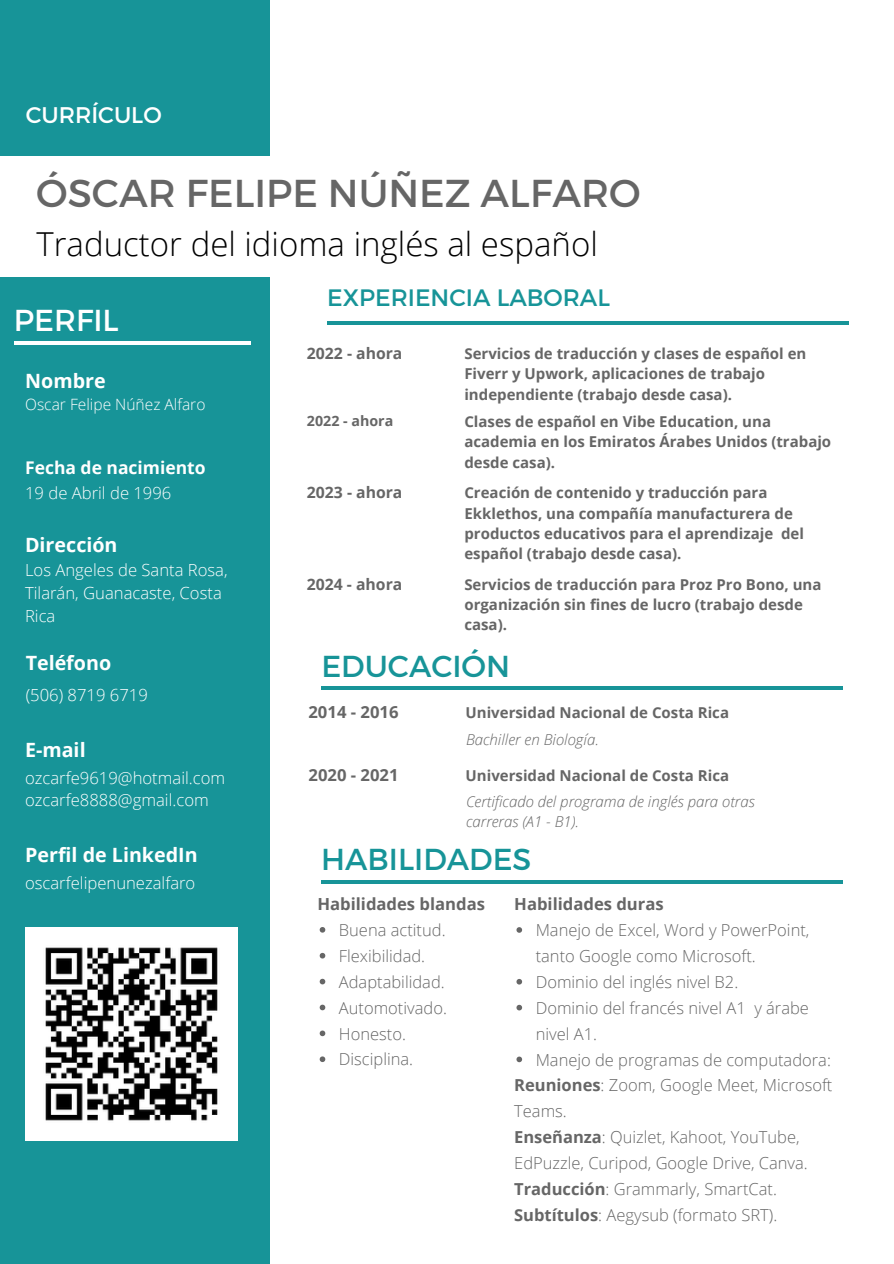
<style>
.page{position:relative;width:894px;height:1264px;background:#fff}
.page>*{position:absolute;margin:0;border:0;box-sizing:border-box;transform-origin:0 0}
.t1{font:38.85px "Montserrat";color:#666}
.t2{font:300 33px "Open Sans";color:#000}
.t3{font:30.3px "Montserrat";color:#179498}
.t4{font:30.3px "Montserrat";color:#fff}
.t5{font:23.7px "Montserrat";color:#179498}
.t6{font:22.65px "Montserrat";color:#fff}
.t7{font:700 19.65px "Open Sans";color:#fff}
.t8{font:700 17.55px "Open Sans";color:#fff}
.t9{font:300 16.65px/23px "Open Sans";color:#fff}
.t10{font:700 16.65px "Open Sans";color:#666}
.t11{font:300 16.5px/25.8px "Open Sans";color:#666}
.t12{font:700 15.75px "Open Sans";color:#666}
.t13{font:300 15.6px "Open Sans";color:#fff}
.t14{font:700 15px/20.2px "Open Sans";color:#666}
.t15{font:italic 300 15px/20.2px "Open Sans";color:#666}
.t16{font:700 14.25px "Open Sans";color:#666}
.s1{font-weight:700}
</style>
<div class="page">
<div style="left:0;top:0;width:269px;height:155px;background:#179498"></div>
<div style="left:0;top:277px;width:269px;height:736px;background:#179498"></div>
<hr style="left:15px;top:341px;width:236px;height:3px;background:#fff">
<hr style="left:327px;top:321px;width:521px;height:4px;background:#179498">
<hr style="left:322px;top:686px;width:520px;height:4px;background:#179498">
<hr style="left:321px;top:880px;width:521px;height:3px;background:#179498">
<div style="left:132px;top:907px;width:137px;height:356px;background:#179498"></div>
<div style="left:1px;top:904px;width:138px;height:359px;background:#179498"></div>
<img style="left:25px;top:928px;width:213px;height:212px">
<svg style="left:319px;top:927px;width:6px;height:5px"></svg>
<svg style="left:319px;top:952px;width:6px;height:6px"></svg>
<svg style="left:319px;top:978px;width:6px;height:6px"></svg>
<svg style="left:319px;top:1004px;width:6px;height:6px"></svg>
<svg style="left:319px;top:1030px;width:6px;height:6px"></svg>
<svg style="left:319px;top:1056px;width:6px;height:6px"></svg>
<svg style="left:516px;top:927px;width:6px;height:5px"></svg>
<svg style="left:516px;top:979px;width:6px;height:5px"></svg>
<svg style="left:516px;top:1004px;width:6px;height:6px"></svg>
<svg style="left:516px;top:1056px;width:6px;height:6px"></svg>
<h5 class="t6" style="left:26px;top:100px;width:137px">CURRÍCULO</h5>
<h4 class="t1" style="left:36px;top:168px;width:605px">ÓSCAR FELIPE NÚÑEZ ALFARO</h4>
<p class="t2" style="left:36px;top:221px;width:563px">Traductor del idioma inglés al español</p>
<p class="t4" style="left:14px;top:300px;width:106px">PERFIL</p>
<h1 class="t7" style="left:25px;top:366px;width:82px">Nombre</h1>
<h3 class="t13" style="left:25px;top:393px;width:182px">Oscar Felipe Núñez Alfaro</h3>
<h5 class="t8" style="left:25px;top:455px;width:182px">Fecha de nacimiento</h5>
<p class="t9" style="left:25px;top:481px;width:148px">19 de Abril de 1996</p>
<p class="t7" style="left:25px;top:531px;width:94px">Dirección</p>
<p class="t9" style="left:25px;top:557px;width:204px">Los Angeles de Santa Rosa,<br>Tilarán, Guanacaste, Costa<br>Rica</p>
<h6 class="t7" style="left:26px;top:649px;width:87px">Teléfono</h6>
<p class="t9" style="left:26px;top:683px;width:124px">(506) 8719 6719</p>
<h5 class="t7" style="left:25px;top:736px;width:62px">E-mail</h5>
<p class="t9" style="left:25px;top:766px;width:202px">ozcarfe9619@hotmail.com</p>
<h5 class="t9" style="left:25px;top:788px;width:185px">ozcarfe8888@gmail.com</h5>
<p class="t7" style="left:25px;top:840px;width:174px">Perfil de LinkedIn</p>
<p class="t9" style="left:25px;top:871px;width:172px">oscarfelipenunezalfaro</p>
<p class="t5" style="left:327px;top:282px;width:284px">EXPERIENCIA LABORAL</p>
<p class="t12" style="left:307px;top:342px;width:97px">2022 - ahora</p>
<h2 class="t14" style="left:464px;top:343px;width:343px">Servicios de traducción y clases de español en<br>Fiverr y Upwork, aplicaciones de trabajo independiente (trabajo desde casa).</h2>
<h6 class="t16" style="left:307px;top:411px;width:88px">2022 - ahora</h6>
<p class="t14" style="left:464px;top:411px;width:368px">Clases de español en Vibe Education, una academia en los Emiratos Árabes Unidos (trabajo desde casa).</p>
<p class="t12" style="left:307px;top:481px;width:97px">2023 - ahora</p>
<p class="t14" style="left:464px;top:482px;width:341px">Creación de contenido y traducción para Ekklethos, una compañía manufacturera de productos educativos para el aprendizaje del español (trabajo desde casa).</p>
<p class="t12" style="left:307px;top:573px;width:97px">2024 - ahora</p>
<p class="t14" style="left:464px;top:574px;width:358px">Servicios de traducción para Proz Pro Bono, una organización sin fines de lucro (trabajo desde casa).</p>
<p class="t3" style="left:321px;top:646px;width:190px">EDUCACIÓN</p>
<p class="t10" style="left:308px;top:700px;width:91px">2014 - 2016</p>
<p class="t14" style="left:465px;top:701px;width:265px">Universidad Nacional de Costa Rica</p>
<h4 class="t15" style="left:466px;top:728px;width:134px">Bachiller en Biología.</h4>
<h6 class="t10" style="left:308px;top:763px;width:91px">2020 - 2021</h6>
<p class="t14" style="left:465px;top:764px;width:265px">Universidad Nacional de Costa Rica</p>
<p class="t15" style="left:466px;top:791px;width:290px">Certificado del programa de inglés para otras carreras (A1 - B1).</p>
<p class="t3" style="left:321px;top:839px;width:212px">HABILIDADES</p>
<h6 class="t10" style="left:317px;top:891px;width:169px">Habilidades blandas</h6>
<p class="t11" style="left:339px;top:916px;width:108px">Buena actitud.</p>
<h6 class="t11" style="left:339px;top:942px;width:88px">Flexibilidad.</h6>
<p class="t11" style="left:339px;top:968px;width:107px">Adaptabilidad.</p>
<h2 class="t11" style="left:339px;top:994px;width:109px">Automotivado.</h2>
<h6 class="t11" style="left:339px;top:1020px;width:69px">Honesto.</h6>
<p class="t11" style="left:339px;top:1046px;width:76px">Disciplina.</p>
<p class="t10" style="left:514px;top:891px;width:151px">Habilidades duras</p>
<h6 class="t11" style="left:535px;top:916px;width:275px">Manejo de Excel, Word y PowerPoint, tanto Google como Microsoft.</h6>
<p class="t11" style="left:535px;top:968px;width:204px">Dominio del inglés nivel B2.</p>
<p class="t11" style="left:535px;top:994px;width:275px">Dominio del francés nivel A1 y árabe nivel A1.</p>
<h2 class="t11" style="left:535px;top:1046px;width:297px">Manejo de programas de computadora:</h2>
<h6 class="t11" style="left:514px;top:1072px;width:319px"><span class="s1">Reuniones</span>: Zoom, Google Meet, Microsoft<br>Teams.</h6>
<p class="t11" style="left:514px;top:1123px;width:295px"><span class="s1">Enseñanza</span>: Quizlet, Kahoot, YouTube,<br>EdPuzzle, Curipod, Google Drive, Canva.</p>
<p class="t11" style="left:514px;top:1175px;width:264px"><span class="s1">Traducción</span>: Grammarly, SmartCat.</p>
<p class="t11" style="left:514px;top:1201px;width:264px"><span class="s1">Subtítulos</span>: Aegysub (formato SRT).</p>
</div>
